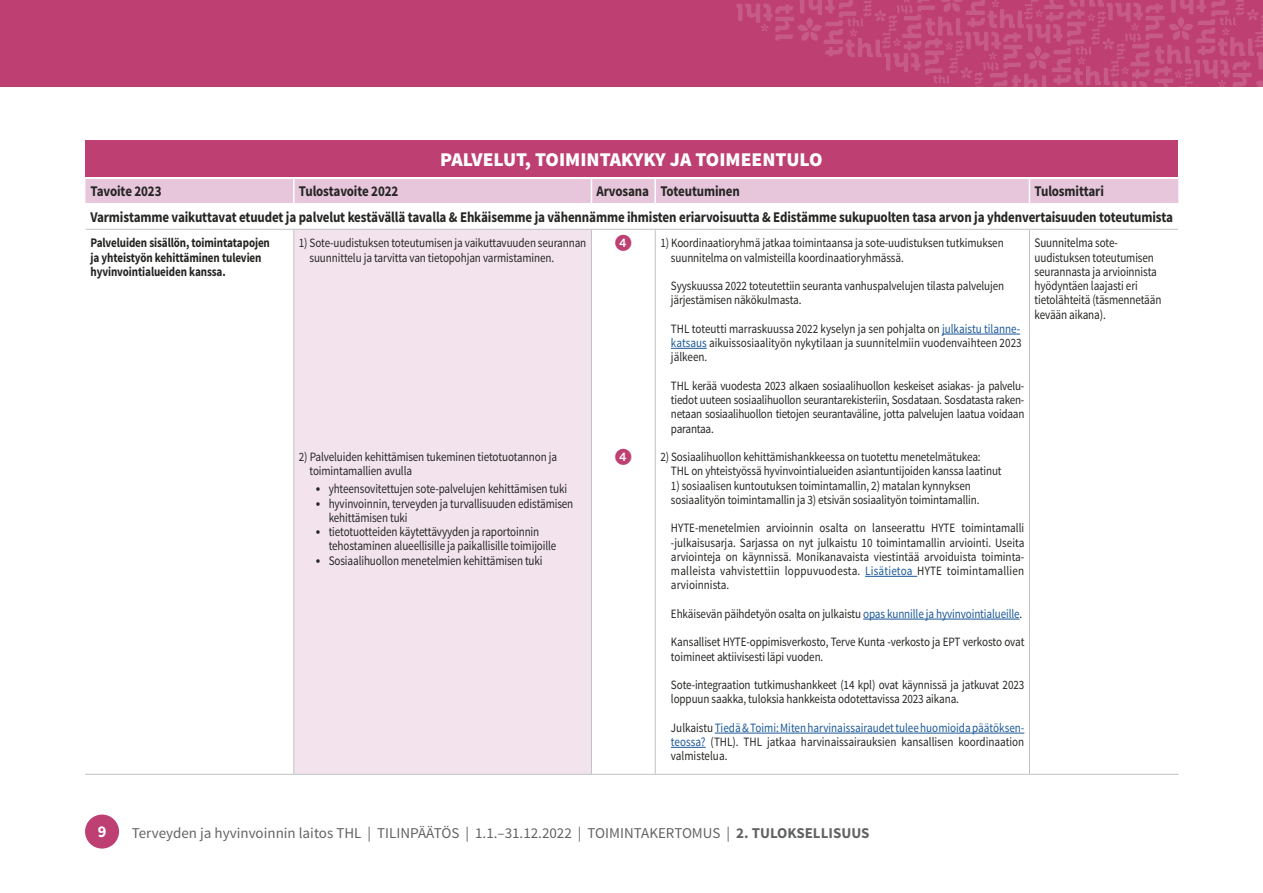
<style>
.page{position:relative;width:1263px;height:893px;background:#fff}
.page>*{position:absolute;margin:0;border:0;box-sizing:border-box;transform-origin:0 0}
.Tuloksellisuus_palkk{font:900 19.5px "Source Sans Pro";color:#fff}
.Taulukkoteksti{font:16.5px "European Pi One";color:#be3f72}
.t1{font:700 16.5px "Source Sans Pro";color:#fff}
.t2{font:15px "Source Sans Pro";color:#626463}
.Taulukko_palkkiotsik{font:700 14.85px "Source Sans Pro";letter-spacing:-.01em;color:#252523;scale:.88 1}
.Taulukkoteksti-2{font:13.05px/14.2px "Source Sans Pro";letter-spacing:-.01em;color:#252523;scale:.85 1}
.Taulukkoteksti-3{font:700 13.05px "Source Sans Pro";letter-spacing:-.01em;color:#252523;scale:.85 1}
.Tuloksellisuus_numer{font:12.75px/14.2px "Source Sans Pro";letter-spacing:-.01em;color:#252523;scale:.87 1}
.s1{color:#1b5899}
.s2{font-size:15px}
.s3{font-weight:700}
</style>
<div class="page">
<div style="left:85px;top:814px;width:34px;height:35px;background:#be3f72;border-radius:50%"></div>
<div style="left:0;top:0;width:1263px;height:86px;background:#be3f72"></div>
<svg style="left:735px;top:0;width:528px;height:87px"></svg>
<div style="left:85px;top:140px;width:1093px;height:36px;background:#be3f72"></div>
<div style="left:294px;top:229px;width:297px;height:545px;background:#f3e3ed"></div>
<hr style="left:1029px;top:230px;width:1px;height:544px;background:#c1c3c3">
<hr style="left:293px;top:230px;width:1px;height:544px;background:#c1c3c3">
<hr style="left:591px;top:230px;width:1px;height:544px;background:#c1c3c3">
<hr style="left:655px;top:230px;width:1px;height:544px;background:#c1c3c3">
<hr style="left:85px;top:774px;width:209px;height:1px;background:#c1c3c3">
<hr style="left:294px;top:774px;width:297px;height:1px;background:#c1c3c3">
<hr style="left:591px;top:774px;width:64px;height:1px;background:#c1c3c3">
<hr style="left:655px;top:774px;width:374px;height:1px;background:#c1c3c3">
<hr style="left:1029px;top:774px;width:150px;height:1px;background:#c1c3c3">
<svg style="left:85px;top:178px;width:1094px;height:51px"></svg>
<hr style="left:86px;top:229px;width:208px;height:1px;background:#c1c3c3">
<hr style="left:655px;top:229px;width:374px;height:1px;background:#c1c3c3">
<hr style="left:1029px;top:229px;width:149px;height:1px;background:#c1c3c3">
<hr style="left:294px;top:229px;width:297px;height:1px;background:#c1c3c3">
<hr style="left:591px;top:229px;width:64px;height:1px;background:#c1c3c3">
<hr style="left:942px;top:334px;width:78px;height:1px;background:#1b5899">
<hr style="left:671px;top:348px;width:36px;height:1px;background:#1b5899">
<hr style="left:865px;top:576px;width:52px;height:1px;background:#1b5899">
<hr style="left:863px;top:619px;width:156px;height:1px;background:#1b5899">
<hr style="left:715px;top:733px;width:309px;height:1px;background:#1b5899">
<hr style="left:671px;top:747px;width:35px;height:1px;background:#1b5899">
<h3 class="Tuloksellisuus_palkk" style="left:440px;top:147px;width:384px">PALVELUT, TOIMINTAKYKY JA TOIMEENTULO</h3>
<p class="Taulukko_palkkiotsik" style="left:91px;top:182px;width:82px">Tavoite 2023</p>
<p class="Taulukko_palkkiotsik" style="left:299px;top:182px;width:114px">Tulostavoite 2022</p>
<p class="Taulukko_palkkiotsik" style="left:597px;top:182px;width:61px">Arvosana</p>
<p class="Taulukko_palkkiotsik" style="left:660px;top:182px;width:92px">Toteutuminen</p>
<p class="Taulukko_palkkiotsik" style="left:1034px;top:182px;width:80px">Tulosmittari</p>
<p class="Taulukko_palkkiotsik" style="left:91px;top:207px;width:1232px">Varmistamme vaikuttavat etuudet ja palvelut kestävällä tavalla &amp; Ehkäisemme ja vähennämme ihmisten eriarvoisuutta &amp; Edistämme sukupuolten tasa arvon ja yhdenvertaisuuden toteutumista</p>
<p class="Taulukkoteksti-3" style="left:91px;top:235px;width:213px">Palveluiden sisällön, toimintatapojen</p>
<p class="Taulukkoteksti-3" style="left:91px;top:249px;width:203px">ja yhteistyön kehittäminen tulevien</p>
<p class="Taulukkoteksti-3" style="left:91px;top:263px;width:161px">hyvinvointialueiden kanssa.</p>
<p class="Taulukkoteksti" style="left:615px;top:234px;width:18px">4</p>
<p class="Taulukkoteksti-2" style="left:1034px;top:236px;width:151px">Suunnitelma sote&shy;uudistuksen toteutumisen seurannasta ja arvioinnista hyödyntäen laajasti eri tietolähteitä (täsmennetään kevään aikana).</p>
<p class="Tuloksellisuus_numer" style="left:309px;top:236px;width:320px;text-indent:-11px">1) Sote-uudistuksen toteutumisen ja vaikuttavuuden seurannan suunnittelu ja tarvitta van tietopohjan varmistaminen.</p>
<p class="Tuloksellisuus_numer" style="left:671px;top:236px;width:384px;text-indent:-11px">1) Koordinaatioryhmä jatkaa toimintaansa ja sote-uudistuksen tutkimuksen suunnitelma on valmisteilla koordinaatioryhmässä.</p>
<p class="Tuloksellisuus_numer" style="left:671px;top:279px;width:384px">Syyskuussa 2022 toteutettiin seuranta vanhuspalvelujen tilasta palvelujen järjestämisen näkökulmasta.</p>
<p class="Tuloksellisuus_numer" style="left:671px;top:322px;width:405px">THL toteutti marraskuussa 2022 kyselyn ja sen pohjalta on <span class="s1">julkaistu tilanne&shy;katsaus</span> aikuissosiaalityön nykytilaan ja suunnitelmiin vuodenvaihteen 2023 jälkeen.</p>
<p class="Tuloksellisuus_numer" style="left:671px;top:379px;width:408px;text-align:justify">THL kerää vuodesta 2023 alkaen sosiaalihuollon keskeiset asiakas- ja palvelu&shy;tiedot uuteen sosiaalihuollon seurantarekisteriin, Sosdataan. Sosdatasta raken&shy;netaan sosiaalihuollon tietojen seurantaväline, jotta palvelujen laatua voidaan parantaa.</p>
<p class="Tuloksellisuus_numer" style="left:671px;top:450px;width:382px;text-indent:-11px">2) Sosiaalihuollon kehittämishankkeessa on tuotettu menetelmätukea:<br>THL on yhteistyössä hyvinvointialueiden asiantuntijoiden kanssa laatinut</p>
<p class="Tuloksellisuus_numer" style="left:671px;top:478px;width:356px">1) sosiaalisen kuntoutuksen toimintamallin, 2) matalan kynnyksen sosiaalityön toimintamallin ja 3) etsivän sosiaalityön toimintamallin.</p>
<p class="Tuloksellisuus_numer" style="left:671px;top:521px;width:408px;text-align:justify">HYTE-menetelmien arvioinnin osalta on lanseerattu HYTE toimintamalli -julkaisusarja. Sarjassa on nyt julkaistu 10 toimintamallin arviointi. Useita arviointeja on käynnissä. Monikanavaista viestintää arvoiduista toiminta&shy;malleista vahvistettiin loppuvuodesta. <span class="s1">Lisätietoa</span> HYTE toimintamallien arvioinnista.</p>
<p class="Tuloksellisuus_numer" style="left:671px;top:607px;width:405px">Ehkäisevän päihdetyön osalta on julkaistu <span class="s1">opas kunnille ja hyvinvointialueille</span>.</p>
<p class="Tuloksellisuus_numer" style="left:671px;top:635px;width:408px">Kansalliset HYTE-oppimisverkosto, Terve Kunta -verkosto ja EPT verkosto ovat toimineet aktiivisesti läpi vuoden.</p>
<p class="Tuloksellisuus_numer" style="left:671px;top:678px;width:408px">Sote-integraation tutkimushankkeet (14 kpl) ovat käynnissä ja jatkuvat 2023 loppuun saakka, tuloksia hankkeista odotettavissa 2023 aikana.</p>
<p class="Tuloksellisuus_numer" style="left:671px;top:721px;width:408px;text-align:justify">Julkaistu <span class="s1">Tiedä &amp; Toimi: Miten harvinaissairaudet tulee huomioida päätöksen&shy;teossa?</span> (THL). THL jatkaa harvinaissairauksien kansallisen koordinaation valmistelua.</p>
<p class="Taulukkoteksti" style="left:615px;top:448px;width:18px">4</p>
<p class="Tuloksellisuus_numer" style="left:309px;top:449px;width:286px;text-indent:-11px">2) Palveluiden kehittämisen tukeminen tietotuotannon ja toimintamallien avulla</p>
<p class="Taulukkoteksti-2" style="left:316px;top:482px;width:297px"><span class="s2">•</span> yhteensovitettujen sote-palvelujen kehittämisen tuki</p>
<p class="Taulukkoteksti-2" style="left:329px;top:496px;width:289px;text-indent:-13px"><span class="s2">•</span> hyvinvoinnin, terveyden ja turvallisuuden edistämisen kehittämisen tuki</p>
<p class="Taulukkoteksti-2" style="left:329px;top:525px;width:269px;text-indent:-13px"><span class="s2">•</span> tietotuotteiden käytettävyyden ja raportoinnin tehostaminen alueellisille ja paikallisille toimijoille</p>
<p class="Taulukkoteksti-2" style="left:316px;top:553px;width:268px"><span class="s2">•</span> Sosiaalihuollon menetelmien kehittämisen tuki</p>
<p class="t1" style="left:98px;top:821px;width:10px">9</p>
<p class="t2" style="left:132px;top:823px;width:739px">Terveyden ja hyvinvoinnin laitos THL | TILINPÄÄTÖS | 1.1.–31.12.2022 | TOIMINTAKERTOMUS | <span class="s3">2. TULOKSELLISUUS</span></p>
</div>
